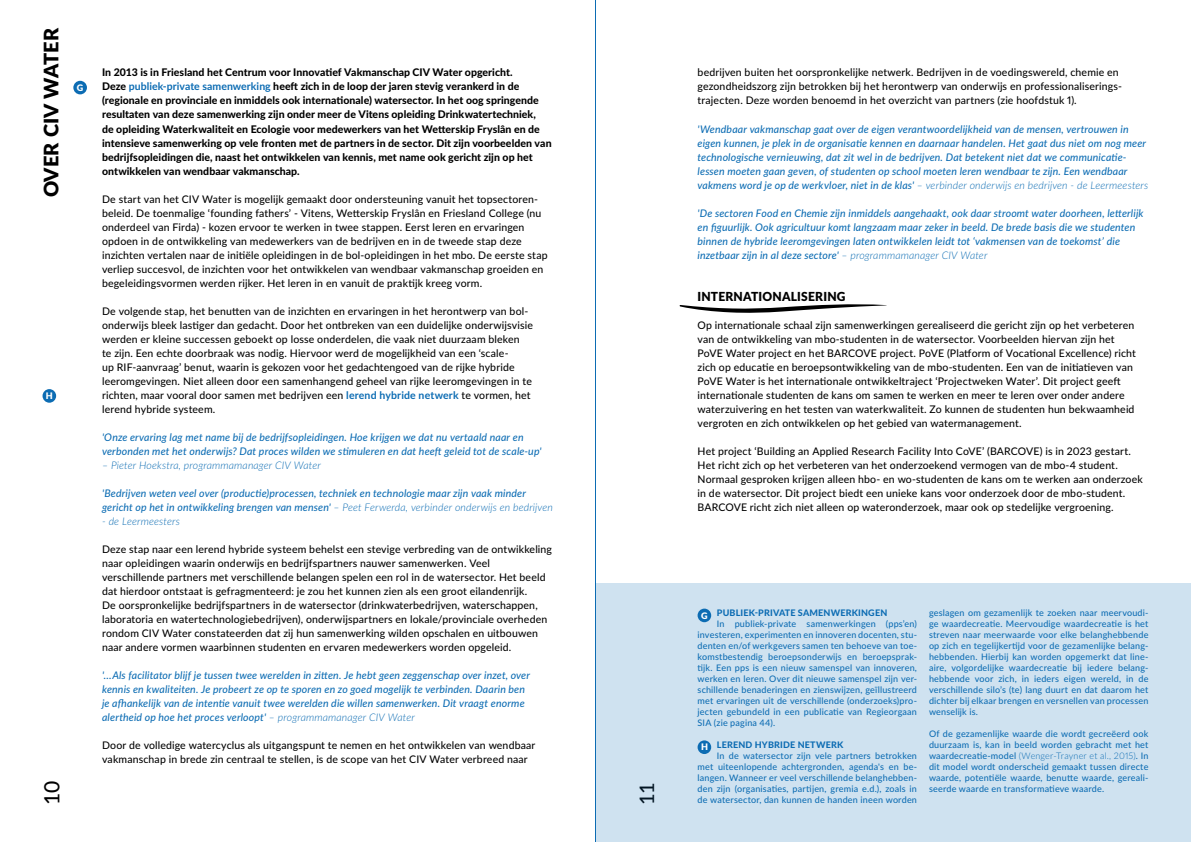
<style>
.page{position:relative;width:1191px;height:842px;background:#fff}
.page>*{position:absolute;margin:0;border:0;box-sizing:border-box;transform-origin:0 0}
.t1{font:500 21px "Lato";color:#000}
.t2{font:900 20px "Lato";color:#000}
.t3{font:500 20px "Lato";color:#000}
.t4{font:900 12.5px "Lato";letter-spacing:.02em;color:#000;scale:.96 1}
.t5{font:500 10.5px/14px "Lato";letter-spacing:.015em;color:#000}
.t6{font:italic 500 10.5px/14px "Lato";letter-spacing:.015em;color:#0c6cb3}
.t7{font:800 10.5px/14px "Lato";letter-spacing:.005em;color:#000}
.t8{font:italic 300 10.5px "Lato";letter-spacing:.015em;color:#0c6cb3}
.t9{font:500 9px/11px "Lato";letter-spacing:.02em;color:#0c6cb3;text-align:justify}
.t10{font:800 9px "Lato";letter-spacing:.02em;color:#0c6cb3}
.t11{font:900 9px "Lato";color:#fff}
.s1{font-weight:700;color:#0c6cb3}
.s2{font-weight:300}
.s3{font-weight:900;color:#fff}
</style>
<div class="page">
<div style="left:595px;top:583px;width:596px;height:259px;background:#cfe2f0"></div>
<div style="left:697px;top:609px;width:14px;height:13px;background:#0c6cb3;border-radius:50%"></div>
<div style="left:697px;top:740px;width:14px;height:14px;background:#0c6cb3;border-radius:50%"></div>
<div style="left:73px;top:81px;width:14px;height:13px;background:#0c6cb3;border-radius:50%"></div>
<div style="left:43px;top:389px;width:13px;height:14px;background:#0c6cb3;border-radius:50%"></div>
<svg style="left:679px;top:304px;width:207px;height:9px"></svg>
<hr style="left:595px;top:0;width:1px;height:842px;background:#0c6cb3">
<h2 class="t2" style="left:44px;top:197px;width:171px;rotate:-90deg">OVER CIV WATER</h2>
<p class="t11" style="left:46px;top:392px;width:8px">H</p>
<p class="t11" style="left:77px;top:84px;width:8px">G</p>
<p class="t7" style="left:102px;top:65px;width:451px">In 2013 is in Friesland het Centrum voor Innovatief Vakmanschap CIV Water opgericht.<br>Deze <span class="s1">publiek-private samenwerking</span> heeft zich in de loop der jaren stevig verankerd in de (regionale en provinciale en inmiddels ook internationale) watersector. In het oog springende resultaten van deze samenwerking zijn onder meer de Vitens opleiding Drinkwatertechniek,<br>de opleiding Waterkwaliteit en Ecologie voor medewerkers van het Wetterskip Fryslân en de intensieve samenwerking op vele fronten met de partners in de sector. Dit zijn voorbeelden van bedrijfsopleidingen die, naast het ontwikkelen van kennis, met name ook gericht zijn op het ontwikkelen van wendbaar vakmanschap.</p>
<p class="t5" style="left:102px;top:191px;width:447px">De start van het CIV Water is mogelijk gemaakt door ondersteuning vanuit het topsectoren&shy;beleid. De toenmalige ‘founding fathers’ - Vitens, Wetterskip Fryslân en Friesland College (nu onderdeel van Firda) - kozen ervoor te werken in twee stappen. Eerst leren en ervaringen opdoen in de ontwikkeling van medewerkers van de bedrijven en in de tweede stap deze inzichten vertalen naar de initiële opleidingen in de bol-opleidingen in het mbo. De eerste stap verliep succesvol, de inzichten voor het ontwikkelen van wendbaar vakmanschap groeiden en begeleidingsvormen werden rijker. Het leren in en vanuit de praktijk kreeg vorm.</p>
<p class="t5" style="left:102px;top:303px;width:432px">De volgende stap, het benutten van de inzichten en ervaringen in het herontwerp van bol&shy;onderwijs bleek lastiger dan gedacht. Door het ontbreken van een duidelijke onderwijsvisie werden er kleine successen geboekt op losse onderdelen, die vaak niet duurzaam bleken<br>te zijn. Een echte doorbraak was nodig. Hiervoor werd de mogelijkheid van een ‘scale-<br>up RIF-aanvraag’ benut, waarin is gekozen voor het gedachtengoed van de rijke hybride leeromgevingen. Niet alleen door een samenhangend geheel van rijke leeromgevingen in te richten, maar vooral door samen met bedrijven een <span class="s1">lerend hybride netwerk</span> te vormen, het lerend hybride systeem.</p>
<p class="t6" style="left:102px;top:430px;width:441px">'Onze ervaring lag met name bij de bedrijfs opleidingen. Hoe krijgen we dat nu vertaald naar en verbonden met het onderwijs? Dat proces wilden we stimuleren en dat heeft geleid tot de scale-up'</p>
<p class="t8" style="left:102px;top:457px;width:220px">– Pieter Hoekstra, programmamanager CIV Water</p>
<p class="t6" style="left:102px;top:485px;width:452px">'Bedrijven weten veel over (productie)processen, techniek en technologie maar zijn vaak minder gericht op het in ontwikkeling brengen van mensen' <span class="s2">– Peet Ferwerda, verbinder onderwijs en bedrijven</span></p>
<p class="t8" style="left:102px;top:513px;width:79px">- de Leermeesters</p>
<p class="t5" style="left:102px;top:541px;width:451px">Deze stap naar een lerend hybride systeem behelst een stevige verbreding van de ontwikkeling naar opleidingen waarin onderwijs en bedrijfspartners nauwer samenwerken. Veel verschillende partners met verschillende belangen spelen een rol in de watersector. Het beeld dat hierdoor ontstaat is gefragmenteerd: je zou het kunnen zien als een groot eilandenrijk.<br>De oorspronkelijke bedrijfspartners in de watersector (drinkwaterbedrijven, waterschappen, laboratoria en watertechnologiebedrijven), onderwijspartners en lokale/provinciale overheden rondom CIV Water constateerden dat zij hun samenwerking wilden opschalen en uitbouwen naar andere vormen waarbinnen studenten en ervaren medewerkers worden opgeleid.</p>
<p class="t6" style="left:102px;top:667px;width:429px">'…Als facilitator blijf je tussen twee werelden in zitten. Je hebt geen zeggenschap over inzet, over kennis en kwaliteiten. Je probeert ze op te sporen en zo goed mogelijk te verbinden. Daarin ben je afhankelijk van de intentie vanuit twee werelden die willen samenwerken. Dit vraagt enorme alertheid op hoe het proces verloopt' <span class="s2">– programmamanager CIV Water</span></p>
<p class="t5" style="left:102px;top:737px;width:435px">Door de volledige watercyclus als uitgangspunt te nemen en het ontwikkelen van wendbaar vakmanschap in brede zin centraal te stellen, is de scope van het CIV Water verbreed naar</p>
<h1 class="t1" style="left:40px;top:805px;width:26px;rotate:-90deg">10</h1>
<h2 class="t3" style="left:635px;top:805px;width:25px;rotate:-90deg">11</h2>
<p class="t5" style="left:697px;top:65px;width:426px">bedrijven buiten het oorspronkelijke netwerk. Bedrijven in de voedingswereld, chemie en gezondheidszorg zijn betrokken bij het herontwerp van onderwijs en professionaliserings&shy;trajecten. Deze worden benoemd in het overzicht van partners (zie hoofdstuk 1).</p>
<p class="t6" style="left:697px;top:122px;width:452px">'Wendbaar vakmanschap gaat over de eigen verantwoordelijkheid van de mensen, vertrouwen in eigen kunnen, je plek in de organisatie kennen en daarnaar handelen. Het gaat dus niet om nog meer technologische vernieuwing, dat zit wel in de bedrijven. Dat betekent niet dat we communicatie&shy;lessen moeten gaan geven, of studenten op school moeten leren wendbaar te zijn. Een wendbaar vakmens word je op de werkvloer, niet in de klas' <span class="s2">– verbinder onderwijs en bedrijven - de Leermeesters</span></p>
<p class="t6" style="left:697px;top:205px;width:447px">'De sectoren Food en Chemie zijn inmiddels aangehaakt, ook daar stroomt water doorheen, letterlijk en figuurlijk. Ook agricultuur komt langzaam maar zeker in beeld. De brede basis die we studenten binnen de hybride leeromgevingen laten ontwikkelen leidt tot ‘vakmensen van de toekomst’ die inzetbaar zijn in al deze sectore' <span class="s2">– programmamanager CIV Water</span></p>
<p class="t4" style="left:697px;top:291px;width:156px">INTERNATIONALISERING</p>
<p class="t5" style="left:697px;top:317px;width:440px">Op internationale schaal zijn samenwerkingen gerealiseerd die gericht zijn op het verbeteren van de ontwikkeling van mbo-studenten in de watersector. Voorbeelden hiervan zijn het PoVE Water project en het BARCOVE project. PoVE (Platform of Vocational Excellence) richt zich op educatie en beroepsontwikkeling van de mbo-studenten. Een van de initiatieven van PoVE Water is het internationale ontwikkeltraject ‘Projectweken Water’. Dit project geeft internationale studenten de kans om samen te werken en meer te leren over onder andere waterzuivering en het testen van waterkwaliteit. Zo kunnen de studenten hun bekwaamheid vergroten en zich ontwikkelen op het gebied van watermanagement.</p>
<p class="t5" style="left:697px;top:443px;width:447px">Het project ‘Building an Applied Research Facility Into CoVE’ (BARCOVE) is in 2023 gestart.<br>Het richt zich op het verbeteren van het onderzoekend vermogen van de mbo-4 student.<br>Normaal gesproken krijgen alleen hbo- en wo-studenten de kans om te werken aan onderzoek in de watersector. Dit project biedt een unieke kans voor onderzoek door de mbo-student.<br>BARCOVE richt zich niet alleen op wateronderzoek, maar ook op stedelijke vergroening.</p>
<p class="t10" style="left:701px;top:606px;width:188px"><span class="s3">G</span> PUBLIEK-PRIVATE SAMENWERKINGEN</p>
<p class="t9" style="left:717px;top:617px;width:202px">In publiek-private samenwerkingen (pps’en)</p>
<p class="t9" style="left:697px;top:628px;width:221px">in vesteren, experimenten en innoveren docenten, stu-</p>
<p class="t9" style="left:697px;top:639px;width:221px">denten en/of werkgevers samen ten behoeve van toe-</p>
<p class="t9" style="left:697px;top:650px;width:221px">komstbestendig beroepsonderwijs en beroepsprak-</p>
<p class="t9" style="left:697px;top:661px;width:221px">tijk. Een pps is een nieuw samenspel van innoveren,</p>
<p class="t9" style="left:697px;top:672px;width:221px">werken en leren. Over dit nieuwe samenspel zijn ver-</p>
<p class="t9" style="left:697px;top:683px;width:221px">schillende benaderingen en zienswijzen, ge ïllustreerd</p>
<p class="t9" style="left:697px;top:694px;width:221px">met ervaringen uit de verschillende (onderzoeks)pro-</p>
<p class="t9" style="left:697px;top:705px;width:221px">jecten gebundeld in een publicatie van Regieorgaan</p>
<p class="t9" style="left:697px;top:716px;width:79px">SIA (zie pagina 44).</p>
<p class="t10" style="left:701px;top:740px;width:144px"><span class="s3">H</span> LEREND HYBRIDE NETWERK</p>
<p class="t9" style="left:717px;top:749px;width:202px">In de watersector zijn vele partners betrokken</p>
<p class="t9" style="left:697px;top:760px;width:221px">met uiteenlopende achtergronden, agenda's en be -</p>
<p class="t9" style="left:697px;top:771px;width:221px">langen. Wanneer er veel verschillende belanghebben-</p>
<p class="t9" style="left:697px;top:782px;width:221px">den zijn (organisaties, partijen, gremia e.d.), zoals in</p>
<p class="t9" style="left:697px;top:793px;width:221px">de watersector, dan kunnen de handen ineen worden</p>
<p class="t9" style="left:929px;top:606px;width:221px">geslagen om gezamenlijk te zoeken naar meervoudi&shy;ge waardecreatie. Meervoudige waardecreatie is het streven naar meerwaarde voor elke belanghebbende op zich en tegelijkertijd voor de gezamenlijke belang&shy;hebbenden. Hierbij kan worden opgemerkt dat line&shy;aire, volgordelijke waardecreatie bij iedere belang&shy;hebbende voor zich, in ieders eigen wereld, in de verschillende silo’s (te) lang duurt en dat daarom het dichter bij elkaar brengen en versnellen van processen wenselijk is.</p>
<p class="t9" style="left:929px;top:727px;width:221px">Of de gezamenlijke waarde die wordt gecreëerd ook duurzaam is, kan in beeld worden gebracht met het waardecreatie-model <span class="s2">(Wenger-Trayner et al., 2015)</span>. In dit model wordt onderscheid gemaakt tussen directe waarde, potentiële waarde, benutte waarde, gereali&shy;seerde waarde en transformatieve waarde.</p>
</div>
